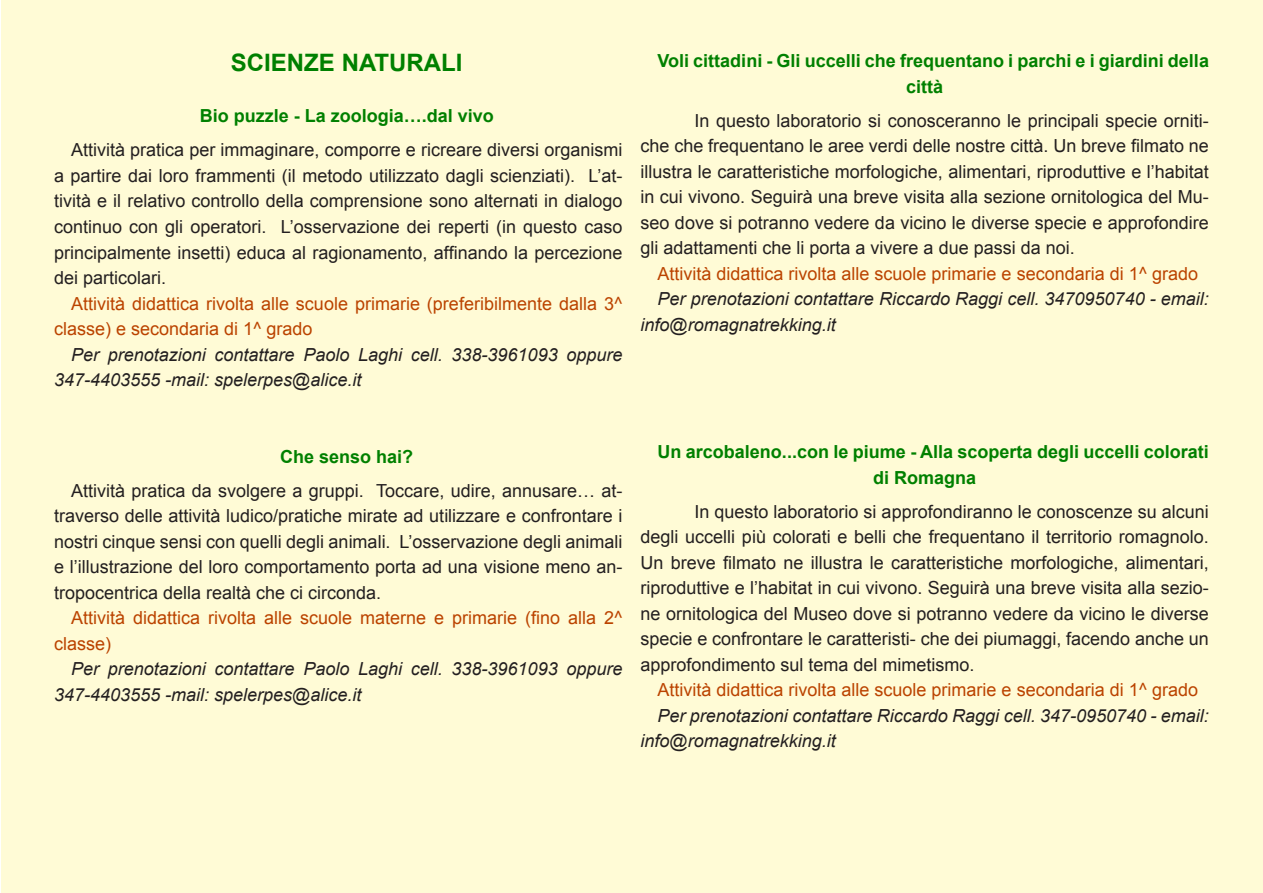
<style>
.page{position:relative;width:1263px;height:893px;background:#fff}
.page>*{position:absolute;margin:0;border:0;box-sizing:border-box;transform-origin:0 0}
.t1{font:700 24px "Arial";color:#008000}
.t2{font:18px/25.5px "Arial";color:#231f20;text-align:justify}
.t3{font:italic 18px/25.5px "Arial";color:#231f20}
.t4{font:18px/25.5px "Arial";color:#bb4300}
.t5{font:700 18px/25.5px "Arial";color:#008000}
</style>
<div class="page">
<div style="left:2px;top:0;width:1261px;height:893px;background:#fffbd6"></div>
<p class="t1" style="left:231px;top:47px;width:233px">SCIENZE NATURALI</p>
<p class="t5" style="left:200px;top:104px;width:296px">Bio puzzle - La zoologia….dal vivo</p>
<p class="t2" style="left:54px;top:138px;width:570px;text-indent:17px">Attività pratica per immaginare, comporre e ricreare diversi organismi a partire dai loro frammenti (il metodo utilizzato dagli scienziati). L’at&shy;tività e il relativo controllo della comprensione sono alternati in dialogo continuo con gli operatori. L’osservazione dei reperti (in questo caso principalmente insetti) educa al ragionamento, affinando la percezione dei particolari.</p>
<p class="t4" style="left:54px;top:291px;width:570px;text-indent:17px">Attività didattica rivolta alle scuole primarie (preferibilmente dalla 3^ classe) e secondaria di 1^ grado</p>
<p class="t3" style="left:54px;top:342px;width:570px;text-indent:17px">Per prenotazioni contattare Paolo Laghi cell. 338-3961093 oppure<br>347-4403555 -mail: spelerpes@alice.it</p>
<p class="t5" style="left:906px;top:49px;width:304px;text-indent:-249px">Voli cittadini - Gli uccelli che frequentano i parchi e i giardini della città</p>
<p class="t2" style="left:640px;top:108px;width:570px;text-indent:54px">In questo laboratorio si conosceranno le principali specie orniti&shy;che che frequentano le aree verdi delle nostre città. Un breve filmato ne illustra le caratteristiche morfologiche, alimentari, riproduttive e l’habitat in cui vivono. Seguirà una breve visita alla sezione ornitologica del Mu&shy;seo dove si potranno vedere da vicino le diverse specie e approfondire gli adattamenti che li porta a vivere a due passi da noi.</p>
<p class="t4" style="left:657px;top:261px;width:542px">Attività didattica rivolta alle scuole primarie e secondaria di 1^ grado</p>
<p class="t3" style="left:640px;top:286px;width:570px;text-indent:17px">Per prenotazioni contattare Riccardo Raggi cell. 3470950740 - email: info@romagnatrekking.it</p>
<p class="t5" style="left:280px;top:444px;width:135px">Che senso hai?</p>
<p class="t2" style="left:54px;top:478px;width:570px;text-indent:17px">Attività pratica da svolgere a gruppi. Toccare, udire, annusare… at&shy;traverso delle attività ludico/pratiche mirate ad utilizzare e confrontare i nostri cinque sensi con quelli degli animali. L’osservazione degli animali e l’illustrazione del loro comportamento porta ad una visione meno an&shy;tropocentrica della realtà che ci circonda.</p>
<p class="t4" style="left:54px;top:605px;width:570px;text-indent:17px">Attività didattica rivolta alle scuole materne e primarie (fino alla 2^ classe)</p>
<p class="t3" style="left:54px;top:656px;width:570px;text-indent:17px">Per prenotazioni contattare Paolo Laghi cell. 338-3961093 oppure<br>347-4403555 -mail: spelerpes@alice.it</p>
<p class="t5" style="left:873px;top:440px;width:337px;text-indent:-216px">Un arcobaleno...con le piume - Alla scoperta degli uccelli colorati di Romagna</p>
<p class="t2" style="left:640px;top:499px;width:570px;text-indent:54px">In questo laboratorio si approfondiranno le conoscenze su alcuni degli uccelli più colorati e belli che frequentano il territorio romagnolo.<br>Un breve filmato ne illustra le caratteristiche morfologiche, alimentari, riproduttive e l’habitat in cui vivono. Seguirà una breve visita alla sezio&shy;ne ornitologica del Museo dove si potranno vedere da vicino le diverse specie e confrontare le caratteristi- che dei piumaggi, facendo anche un approfondimento sul tema del mimetismo.</p>
<p class="t4" style="left:657px;top:677px;width:542px">Attività didattica rivolta alle scuole primarie e secondaria di 1^ grado</p>
<p class="t3" style="left:640px;top:703px;width:570px;text-indent:17px">Per prenotazioni contattare Riccardo Raggi cell. 347-0950740 - email: info@romagnatrekking.it</p>
</div>
